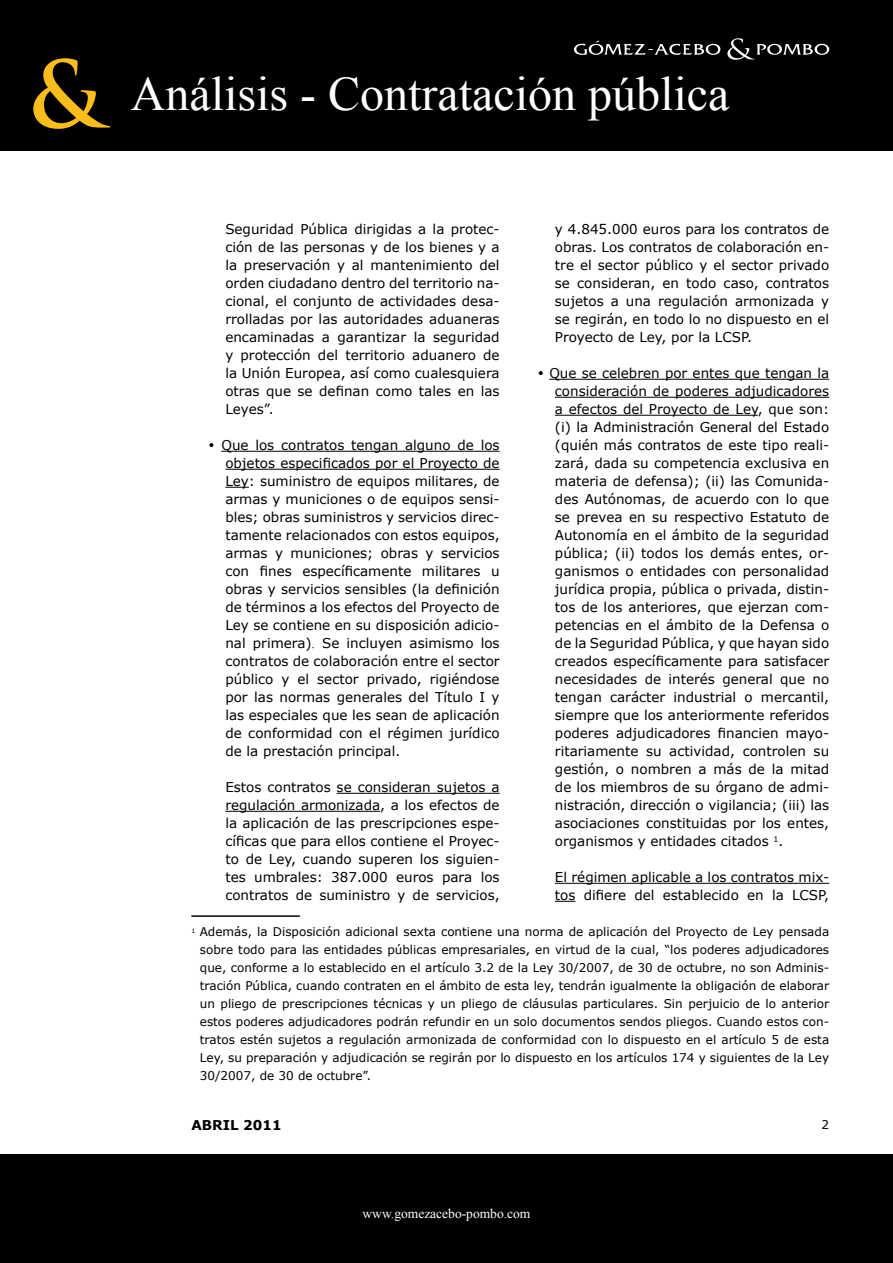
<style>
.page{position:relative;width:893px;height:1263px;background:#fff}
.page>*{position:absolute;margin:0;border:0;box-sizing:border-box;transform-origin:0 0}
.t1{font:700 90px "Trajan Pro";color:#fbbd1a}
.t2{font:48px "Times New Roman";color:#fff}
.Texto_normal{font:13.5px/18px "Verdana";color:#000;text-align:justify}
.Párrafo_nivel_1-1º{font:13.5px/18px "Verdana";color:#000;text-align:justify}
.t3{font:13.5px "Times New Roman";color:#fff}
.t4{font:700 13.5px "Verdana";color:#000}
.Pie_de_página{font:12px/18px "Verdana";color:#000;text-align:justify}
.s1{font-family:"Times New Roman"}
</style>
<div class="page">
<div style="left:0;top:0;width:893px;height:151px;background:#000"></div>
<div style="left:0;top:1154px;width:893px;height:109px;background:#000"></div>
<svg style="left:727px;top:38px;width:102px;height:22px"></svg>
<svg style="left:574px;top:41px;width:147px;height:14px"></svg>
<hr style="left:221px;top:451px;width:279px;height:1px;background:#000">
<hr style="left:225px;top:469px;width:275px;height:1px;background:#000">
<svg style="left:225px;top:487px;width:24px;height:1px"></svg>
<hr style="left:337px;top:793px;width:163px;height:1px;background:#000">
<hr style="left:225px;top:811px;width:155px;height:1px;background:#000">
<hr style="left:549px;top:379px;width:280px;height:1px;background:#000">
<hr style="left:555px;top:397px;width:274px;height:1px;background:#000">
<hr style="left:555px;top:415px;width:203px;height:1px;background:#000">
<hr style="left:555px;top:883px;width:274px;height:1px;background:#000">
<svg style="left:555px;top:901px;width:20px;height:1px"></svg>
<hr style="left:191px;top:915px;width:109px;height:2px;background:#000">
<p class="t1" style="left:28px;top:39px;width:76px">&amp;</p>
<p class="t2" style="left:131px;top:62px;width:600px">Análisis - Contratación pública</p>
<p class="Párrafo_nivel_1-1º" style="left:225px;top:220px;width:276px">Seguridad Pública dirigidas a la protec&shy;ción de las personas y de los bienes y a la preservación y al mantenimiento del orden ciudadano dentro del territorio na&shy;cional, el conjunto de actividades desa&shy;rrolladas por las autoridades aduaneras encaminadas a garantizar la seguridad y protección del territorio aduanero de la Unión Europea, así como cualesquiera otras que se definan como tales en las Leyes”.</p>
<p class="Texto_normal" style="left:225px;top:436px;width:276px;text-indent:-17px">• Que los contratos tengan alguno de los objetos especificados por el Proyecto de Ley: suministro de equipos militares, de armas y municiones o de equipos sensi&shy;bles; obras suministros y servicios direc&shy;tamente relacionados con estos equipos, armas y municiones; obras y servicios con fines específicamente militares u obras y servicios sensibles (la definición de términos a los efectos del Proyecto de Ley se contiene en su disposición adicio&shy;nal primera)<span class="s1">.</span> Se incluyen asimismo los contratos de colaboración entre el sector público y el sector privado, rigiéndose por las normas generales del Título I y las especiales que les sean de aplicación de conformidad con el régimen jurídico de la prestación principal.</p>
<p class="Texto_normal" style="left:225px;top:778px;width:276px">Estos contratos se consideran sujetos a regulación armonizada, a los efectos de la aplicación de las prescripciones espe&shy;cíficas que para ellos contiene el Proyec&shy;to de Ley, cuando superen los siguien&shy;tes umbrales: 387.000 euros para los contratos de suministro y de servicios,</p>
<p class="Texto_normal" style="left:555px;top:220px;width:276px">y 4.845.000 euros para los contratos de obras. Los contratos de colaboración en&shy;tre el sector público y el sector privado se consideran, en todo caso, contratos sujetos a una regulación armonizada y se regirán, en todo lo no dispuesto en el Proyecto de Ley, por la LCSP.</p>
<p class="Texto_normal" style="left:555px;top:364px;width:276px;text-indent:-17px">• Que se celebren por entes que tengan la consideración de poderes adjudicadores a efectos del Proyecto de Ley, que son: (i) la Administración General del Estado (quién más contratos de este tipo reali&shy;zará, dada su competencia exclusiva en materia de defensa); (ii) las Comunida&shy;des Autónomas, de acuerdo con lo que se prevea en su respectivo Estatuto de Autonomía en el ámbito de la seguridad pública; (ii) todos los demás entes, or&shy;ganismos o entidades con personalidad jurídica propia, pública o privada, distin&shy;tos de los anteriores, que ejerzan com&shy;petencias en el ámbito de la Defensa o de la Seguridad Pública, y que hayan sido creados específicamente para satisfacer necesidades de interés general que no tengan carácter industrial o mercantil, siempre que los anteriormente referidos poderes adjudicadores financien mayo&shy;ritariamente su actividad, controlen su gestión, o nombren a más de la mitad de los miembros de su órgano de admi&shy;nistración, dirección o vigilancia; (iii) las asociaciones constituidas por los entes, organismos y entidades citados <sup>1</sup>.</p>
<p class="Texto_normal" style="left:555px;top:868px;width:276px">El régimen aplicable a los contratos mix&shy;tos difiere del establecido en la LCSP,</p>
<p class="Pie_de_página" style="left:200px;top:922px;width:631px;text-indent:-9px"><sup>1</sup> Además, la Disposición adicional sexta contiene una norma de aplicación del Proyecto de Ley pensada sobre todo para las entidades públicas empresariales, en virtud de la cual, “los poderes adjudicadores que, conforme a lo establecido en el artículo 3.2 de la Ley 30/2007, de 30 de octubre, no son Adminis&shy;tración Pública, cuando contraten en el ámbito de esta ley, tendrán igualmente la obligación de elaborar un pliego de prescripciones técnicas y un pliego de cláusulas particulares. Sin perjuicio de lo anterior estos poderes adjudicadores podrán refundir en un solo documentos sendos pliegos. Cuando estos con&shy;tratos estén sujetos a regulación armonizada de conformidad con lo dispuesto en el artículo 5 de esta Ley, su preparación y adjudicación se regirán por lo dispuesto en los artículos 174 y siguientes de la Ley 30/2007, de 30 de octubre”.</p>
<p class="t4" style="left:191px;top:1116px;width:92px">ABRIL 2011</p>
<p class="Pie_de_página" style="left:822px;top:1115px;width:9px">2</p>
<p class="t3" style="left:363px;top:1204px;width:169px">www.gomezacebo-pombo.com</p>
</div>
